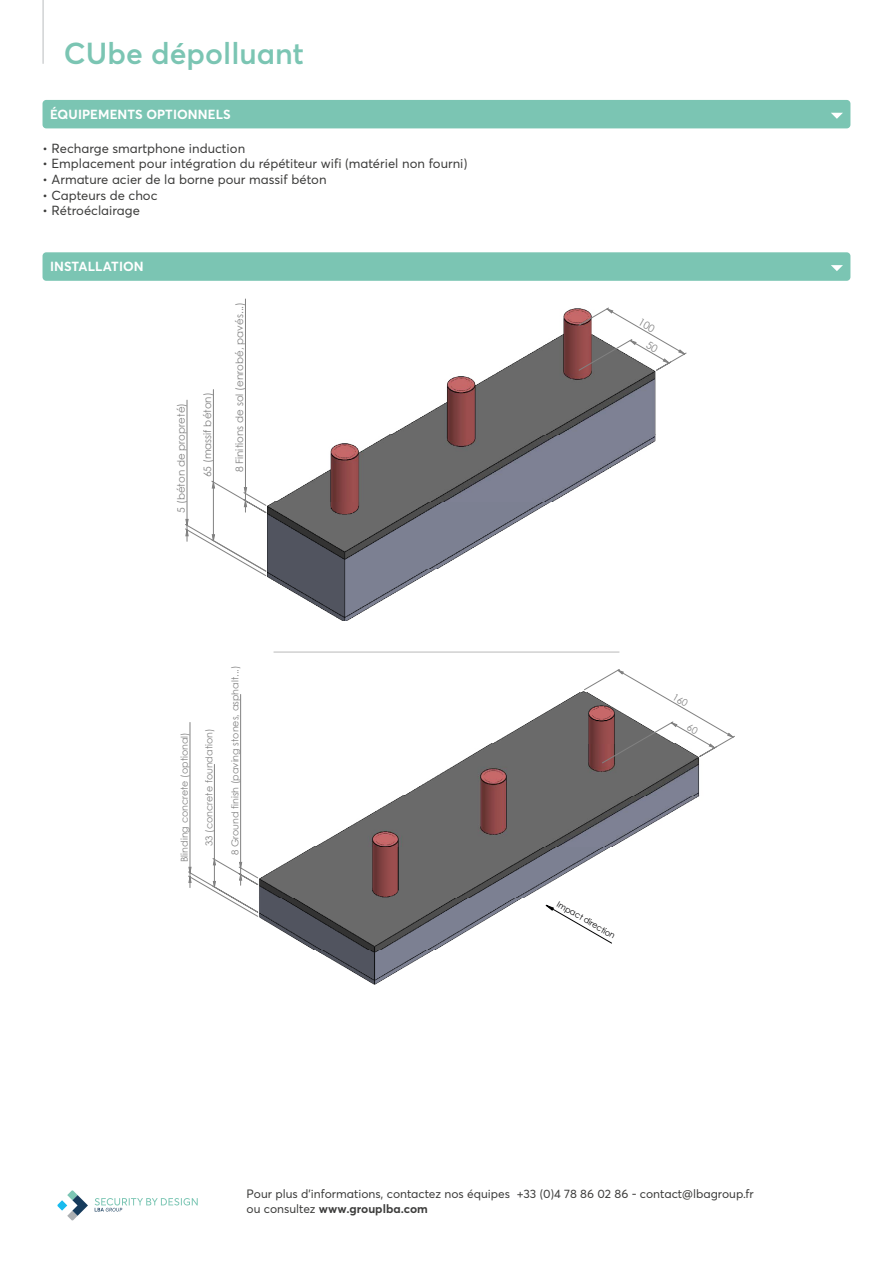
<style>
.page{position:relative;width:893px;height:1263px;background:#fff}
.page>*{position:absolute;margin:0;border:0;box-sizing:border-box;transform-origin:0 0}
.t1{font:600 30px "Averta";color:#7bc5b3}
.t2{font:13.05px "Averta";color:#3c3c3b}
.t3{font:700 13.05px "Averta";letter-spacing:.005em;color:#fff}
.t4{font:12px/14.4px "Averta";color:#3c3c3b}
.t5{font:10.2px "Century Gothic";color:#818181}
.t6{font:9.45px "Century Gothic";color:#818181}
.t7{font:8.25px "Century Gothic";color:#020203}
.s1{font-weight:700}
</style>
<div class="page">
<hr style="left:43px;top:0;width:1px;height:64px;background:#c1c4c6">
<div style="left:43px;top:100px;width:807px;height:28px;background:#7bc5b3;border-radius:4px"></div>
<svg style="left:831px;top:113px;width:12px;height:6px"></svg>
<div style="left:43px;top:252px;width:807px;height:29px;background:#7bc5b3;border-radius:4px"></div>
<svg style="left:831px;top:265px;width:12px;height:6px"></svg>
<img style="left:266px;top:308px;width:390px;height:313px">
<svg style="left:185px;top:299px;width:81px;height:277px"></svg>
<img style="left:258px;top:651px;width:442px;height:334px">
<svg style="left:188px;top:694px;width:70px;height:223px"></svg>
<svg style="left:546px;top:905px;width:66px;height:39px"></svg>
<svg style="left:57px;top:1190px;width:31px;height:30px"></svg>
<svg style="left:95px;top:1198px;width:103px;height:13px"></svg>
<svg style="left:579px;top:307px;width:108px;height:64px"></svg>
<svg style="left:584px;top:669px;width:151px;height:94px"></svg>
<h1 class="t1" style="left:64px;top:34px;width:242px">CUbe dépolluant</h1>
<p class="t3" style="left:50px;top:106px;width:182px">ÉQUIPEMENTS OPTIONNELS</p>
<p class="t2" style="left:43px;top:140px;width:204px">• Recharge smartphone induction</p>
<p class="t2" style="left:43px;top:156px;width:426px">• Emplacement pour intégration du répétiteur wifi (matériel non fourni(</p>
<p class="t2" style="left:43px;top:171px;width:286px">• Armature acier de la borne pour massif béton</p>
<p class="t2" style="left:43px;top:187px;width:117px">• Capteurs de choc</p>
<p class="t2" style="left:43px;top:203px;width:99px">• Rétroéclairage</p>
<p class="t3" style="left:50px;top:258px;width:95px">INSTALLATION</p>
<p class="t5" style="left:174px;top:513px;width:111px;rotate:-90deg">5 (béton de propreté(</p>
<p class="t5" style="left:200px;top:477px;width:86px;rotate:-90deg">65 (massif béton(</p>
<p class="t5" style="left:232px;top:472px;width:172px;rotate:-90deg">8 Finitions de sol (enrobé, pavés...(</p>
<p class="t6" style="left:178px;top:862px;width:131px;rotate:-90deg">Blinding concrete (optional(</p>
<p class="t6" style="left:202px;top:846px;width:119px;rotate:-90deg">33 (concrete foundation(</p>
<p class="t6" style="left:229px;top:855px;width:191px;rotate:-90deg">8 Ground finish (paving stones, asphalt...(</p>
<p class="t7" style="left:561px;top:898px;width:67px;rotate:30deg">Impact direction</p>
<p class="t4" style="left:247px;top:1186px;width:265px">Pour plus d’informations, contactez nos équipes ou consultez <span class="s1">www.grouplba.com</span></p>
<p class="t4" style="left:517px;top:1186px;width:239px">+33 0( 4) 78 86 02 86 - contact@lbagroup f r.</p>
</div>
